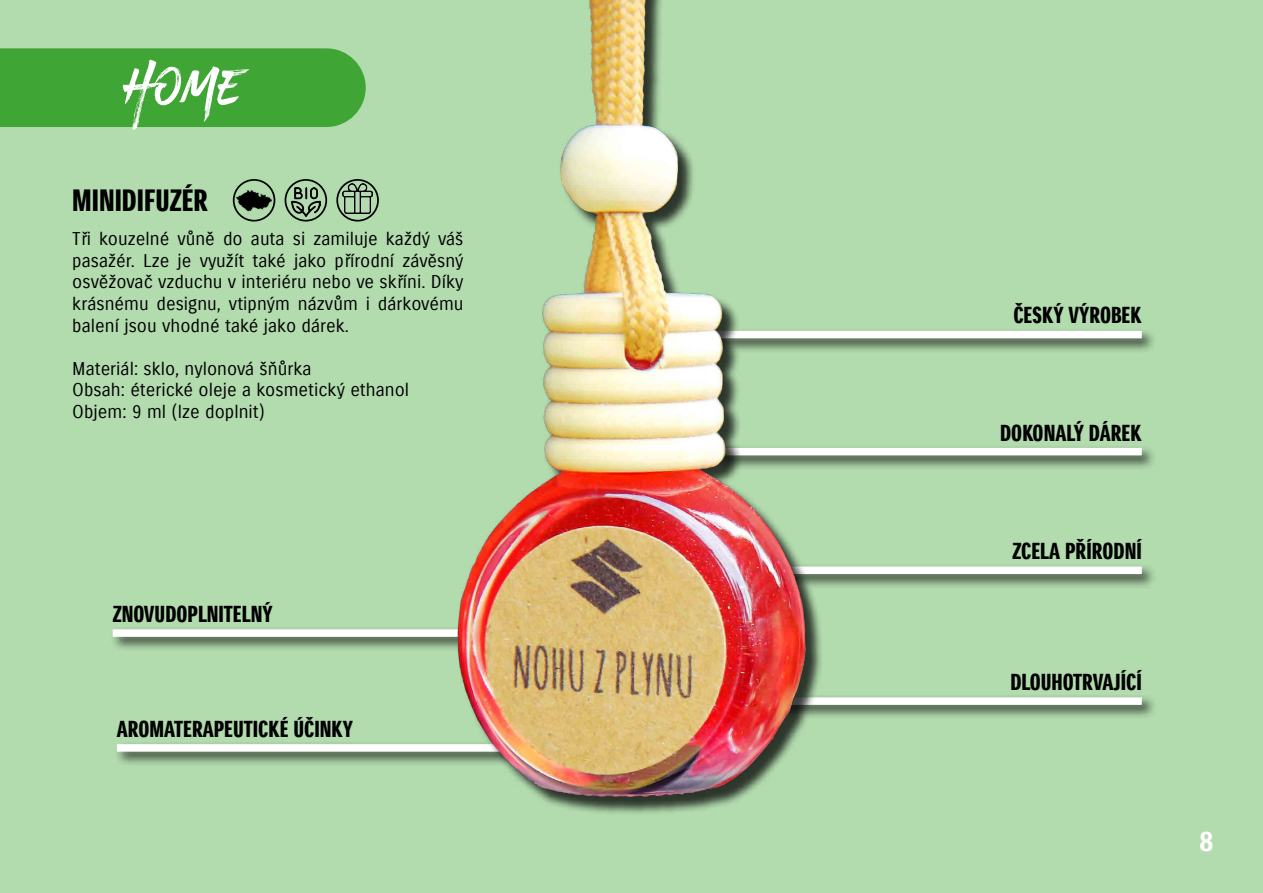
<style>
.page{position:relative;width:1263px;height:893px;background:#b2dbae}
.page>*{position:absolute;margin:0;border:0;box-sizing:border-box;transform-origin:0 0}
.t1{font:64.5px "BLACKHAWK";color:#fff}
.t2{font:30px "Suzuki PRO Headline";color:#000}
.t3{font:27px "Suzuki PRO Bold";color:#fff}
.t4{font:22.5px "Suzuki PRO Headline";color:#000}
.t5{font:18px/21.6px "Suzuki PRO Regular";color:#000;text-align:justify}
</style>
<div class="page">
<div style="left:0;top:48px;width:366px;height:79px;background:#3fa535"></div>
<img style="left:292px;top:188px;width:28px;height:28px">
<div style="left:285px;top:179px;width:42px;height:43px;border:2px solid #020203;border-radius:50%"></div>
<div style="left:233px;top:179px;width:42px;height:43px;border:2px solid #020203;border-radius:50%"></div>
<img style="left:235px;top:181px;width:38px;height:38px">
<div style="left:750px;top:694px;width:407px;height:26px;background:#000;opacity:.75"></div>
<div style="left:753px;top:697px;width:389px;height:8px;background:#fff"></div>
<div style="left:730px;top:563px;width:426px;height:26px;background:#000;opacity:.75"></div>
<div style="left:733px;top:567px;width:409px;height:7px;background:#fff"></div>
<div style="left:713px;top:445px;width:444px;height:26px;background:#000;opacity:.75"></div>
<div style="left:716px;top:448px;width:426px;height:7px;background:#fff"></div>
<div style="left:703px;top:328px;width:453px;height:26px;background:#000;opacity:.75"></div>
<div style="left:706px;top:331px;width:436px;height:7px;background:#fff"></div>
<div style="left:114px;top:741px;width:407px;height:26px;background:#000;opacity:.75"></div>
<div style="left:117px;top:744px;width:389px;height:8px;background:#fff"></div>
<div style="left:110px;top:626px;width:407px;height:26px;background:#000;opacity:.75"></div>
<div style="left:113px;top:629px;width:389px;height:8px;background:#fff"></div>
<div style="left:460px;top:0;width:364px;height:816px;background:#000;opacity:.75"></div>
<img style="left:446px;top:0;width:371px;height:808px">
<div style="left:336px;top:179px;width:43px;height:43px;border:2px solid #020203;border-radius:50%"></div>
<img style="left:343px;top:184px;width:30px;height:30px">
<h1 class="t1" style="left:123px;top:48px;width:118px">home</h1>
<h2 class="t2" style="left:72px;top:182px;width:137px">MINIDIFUZÉR</h2>
<p class="t5" style="left:72px;top:228px;width:393px">Tři kouzelné vůně do auta si zamiluje každý váš pasažér. Lze je využít také jako přírodní závěsný osvěžovač vzduchu v interiéru nebo ve skříni. Díky krásnému designu, vtipným názvům i dárkovému balení jsou vhodné také jako dárek.</p>
<p class="t5" style="left:72px;top:358px;width:338px;text-align:left">Materiál: sklo, nylonová šňůrka<br>Obsah: éterické oleje a kosmetický ethanol<br>Objem: 9 ml (lze doplnit)</p>
<p class="t4" style="left:113px;top:600px;width:161px">ZNOVUDOPLNITELNÝ</p>
<p class="t4" style="left:117px;top:715px;width:238px">AROMATERAPEUTICKÉ ÚČINKY</p>
<p class="t4" style="left:1013px;top:302px;width:130px">ČESKÝ VÝROBEK</p>
<p class="t4" style="left:1000px;top:419px;width:143px">DOKONALÝ DÁREK</p>
<p class="t4" style="left:1012px;top:537px;width:131px">ZCELA PŘÍRODNÍ</p>
<p class="t4" style="left:1010px;top:668px;width:133px">DLOUHOTRVAJÍCÍ</p>
<h3 class="t3" style="left:1199px;top:825px;width:16px">8</h3>
</div>
